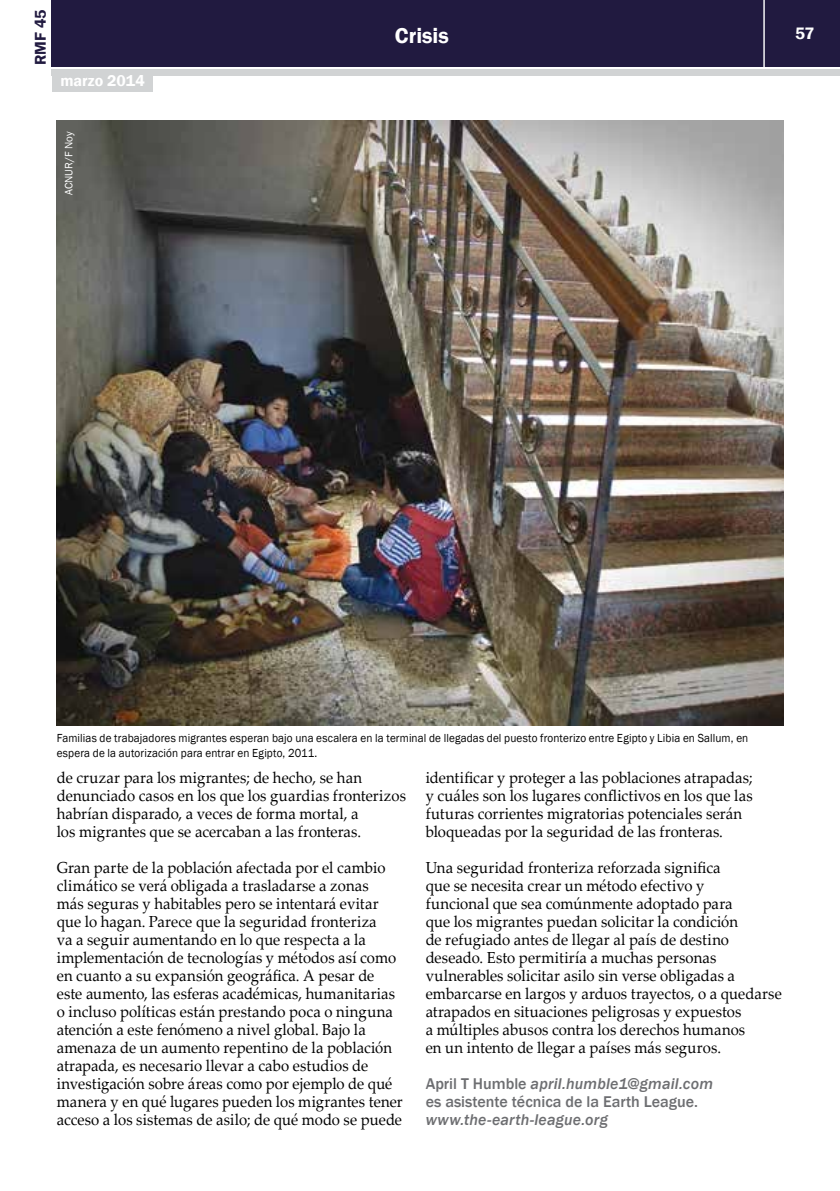
<style>
.page{position:relative;width:840px;height:1191px;background:#fff}
.page>*{position:absolute;margin:0;border:0;box-sizing:border-box;transform-origin:0 0}
.t1{font:600 22px "Franklin Gothic";color:#fff}
.t2{font:600 17px "Franklin Gothic";color:#fff}
.t3{font:16px/18px "Palatino Linotype";letter-spacing:.005em;color:#000;scale:.93 1}
.t4{font:500 16px/18px "Franklin Gothic";color:#6d6e71}
.t5{font:italic 500 16px "Franklin Gothic";letter-spacing:.01em;color:#6d6e71}
.t6{font:600 16px "Franklin Gothic";color:#fff}
.t7{font:600 16px "Franklin Gothic";color:#211a40}
.t8{font:12px/14.4px "Franklin Gothic";letter-spacing:.01em;color:#000;scale:.93 1}
.t9{font:11px "Franklin Gothic";color:#fff}
.s1{font-style:italic}
</style>
<div class="page">
<div style="left:52px;top:0;width:787px;height:66px;background:#211a40"></div>
<div style="left:52px;top:69px;width:787px;height:6px;background:#d1d3d4"></div>
<hr style="left:763px;top:0;width:1px;height:68px;background:#fff">
<div style="left:52px;top:74px;width:100px;height:18px;background:#d1d3d4"></div>
<img style="left:57px;top:121px;width:725px;height:605px">
<p class="t7" style="left:31px;top:65px;width:57px;rotate:-90deg">RMF 45</p>
<p class="t6" style="left:60px;top:71px;width:86px">marzo 2014</p>
<p class="t9" style="left:62px;top:195px;width:65px;rotate:-90deg">ACNUR/F Noy</p>
<h1 class="t1" style="left:394px;top:22px;width:55px">Crisis</h1>
<p class="t2" style="left:794px;top:23px;width:21px">57</p>
<p class="t8" style="left:57px;top:731px;width:744px">Familias de trabajadores migrantes esperan bajo una escalera en la terminal de llegadas del puesto fronterizo entre Egipto y Libia en Sallum, en espera de la autorización para entrar en Egipto, 2011.</p>
<p class="t3" style="left:57px;top:767px;width:377px">de cruzar para los migrantes; de hecho, se han denunciado casos en los que los guardias fronterizos habrían disparado, a veces de forma mortal, a<br>los migrantes que se acercaban a las fronteras.</p>
<p class="t3" style="left:57px;top:857px;width:373px">Gran parte de la población afectada por el cambio climático se verá obligada a trasladarse a zonas<br>más seguras y habitables pero se intentará evitar que lo hagan. Parece que la seguridad fronteriza<br>va a seguir aumentando en lo que respecta a la implementación de tecnologías y métodos así como en cuanto a su expansión geográfica. A pesar de este aumento, las esferas académicas, humanitarias o incluso políticas están prestando poca o ninguna atención a este fenómeno a nivel global. Bajo la amenaza de un aumento repentino de la población atrapada, es necesario llevar a cabo estudios de investigación sobre áreas como por ejemplo de qué manera y en qué lugares pueden los migrantes tener acceso a los sistemas de asilo; de qué modo se puede</p>
<p class="t3" style="left:425px;top:767px;width:353px">identificar y proteger a las poblaciones atrapadas; y cuáles son los lugares conflictivos en los que las futuras corrientes migratorias potenciales serán bloqueadas por la seguridad de las fronteras.</p>
<p class="t3" style="left:425px;top:857px;width:384px">Una seguridad fronteriza reforzada significa<br>que se necesita crear un método efectivo y<br>funcional que sea comúnmente adoptado para<br>que los migrantes puedan solicitar la condición<br>de refugiado antes de llegar al país de destino deseado. Esto permitiría a muchas personas vulnerables solicitar asilo sin verse obligadas a embarcarse en largos y arduos trayectos, o a quedarse atrapados en situaciones peligrosas y expuestos<br>a múltiples abusos contra los derechos humanos<br>en un intento de llegar a países más seguros.</p>
<p class="t4" style="left:425px;top:1074px;width:289px">April T Humble <span class="s1">april.humble1@gmail.com </span>es asistente técnica de la Earth League.</p>
<p class="t5" style="left:425px;top:1109px;width:183px">www.the-earth-league.org</p>
</div>
